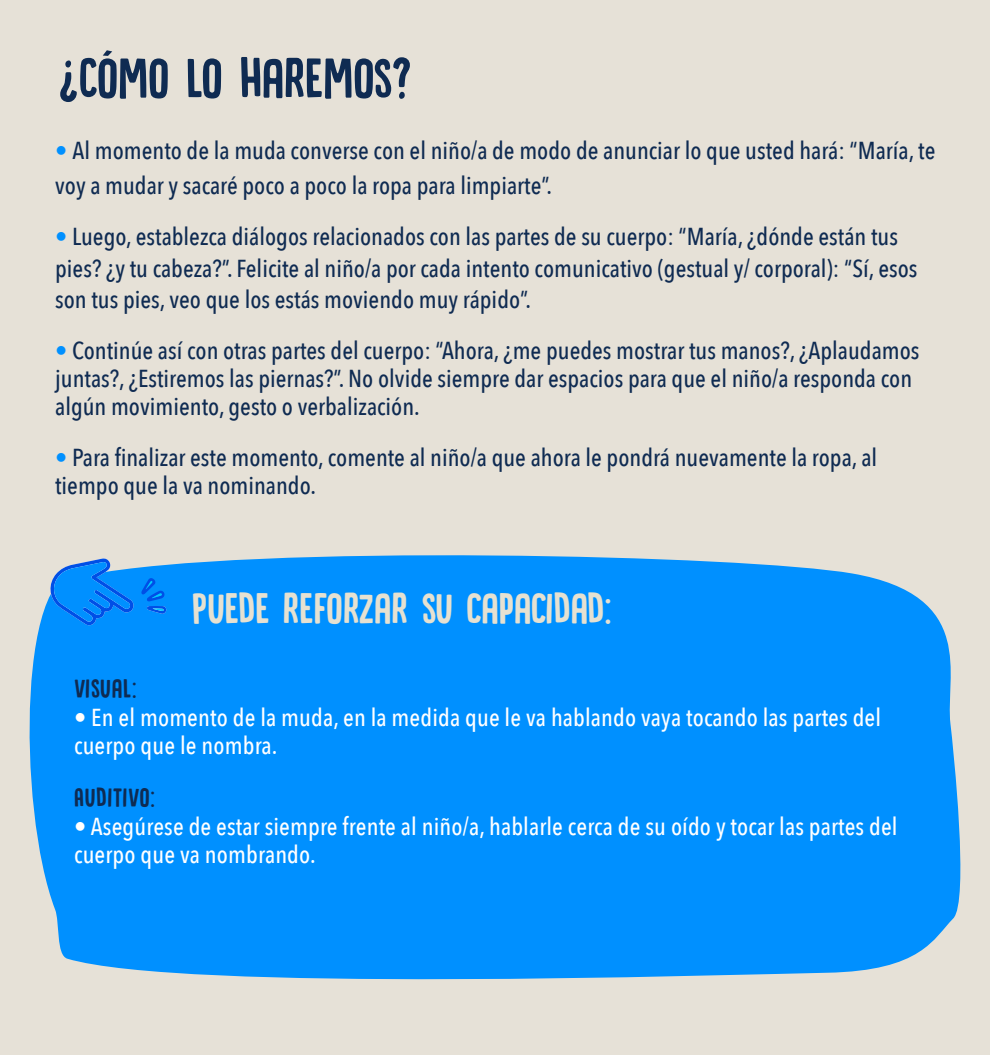
<style>
.page{position:relative;width:990px;height:1055px;background:#fff}
.page>*{position:absolute;margin:0;border:0;box-sizing:border-box;transform-origin:0 0}
.t1{font:58.8px "DK Canoodle";letter-spacing:-.005em;color:#0f2b52}
.t2{font:45.5px "DK Canoodle";color:#e6e1d1}
.t3{font:28px "DK Canoodle";letter-spacing:.025em;color:#0f2b52}
.t4{font:500 24.5px/28px "Avenir Next Condensed";color:#0f2b52}
.t5{font:500 24.5px/28px "Avenir Next Condensed";letter-spacing:.005em;color:#fff}
.s1{color:#0090ff}
</style>
<div class="page">
<div style="left:0;top:0;width:990px;height:1054px;background:#e6e1d7"></div>
<div style="left:29px;top:555px;width:932px;height:425px;background:#0090ff"></div>
<svg style="left:48px;top:558px;width:86px;height:67px;background:#2391f5"></svg>
<svg style="left:141px;top:577px;width:25px;height:36px"></svg>
<h1 class="t1" style="left:78px;top:48px;width:335px">CÓMO LO HAREMOS?</h1>
<h1 class="t1" style="left:79px;top:111px;width:22px;rotate:-180deg">?</h1>
<p class="t4" style="left:55px;top:133px;width:882px;line-height:35px"><span class="s1">•</span> Al momento de la muda converse con el niño/a de modo de anunciar lo que usted hará: “María, te voy a mudar y sacaré poco a poco la ropa para limpiarte”.</p>
<p class="t4" style="left:55px;top:221px;width:864px;line-height:31.5px"><span class="s1">•</span> Luego, establezca diálogos relacionados con las partes de su cuerpo: “María, ¿dónde están tus pies? ¿y tu cabeza?”. Felicite al niño/a por cada intento comunicativo (gestual y/ corporal): “Sí, esos son tus pies, veo que los estás moviendo muy rápido”.</p>
<p class="t4" style="left:55px;top:336px;width:866px"><span class="s1">•</span> Continúe así con otras partes del cuerpo: “Ahora, ¿me puedes mostrar tus manos?, ¿Aplaudamos juntas?, ¿Estiremos las piernas?”. No olvide siempre dar espacios para que el niño/a responda con algún movimiento, gesto o verbalización.</p>
<p class="t4" style="left:55px;top:443px;width:823px"><span class="s1">•</span> Para finalizar este momento, comente al niño/a que ahora le pondrá nuevamente la ropa, al tiempo que la va nominando.</p>
<h2 class="t2" style="left:192px;top:585px;width:421px">PUEDE REFORZAR SU CAPACIDAD:</h2>
<p class="t3" style="left:74px;top:673px;width:69px">VISUAL:<span class="s1">:</span></p>
<p class="t5" style="left:74px;top:703px;width:808px">• En el momento de la muda, en la medida que le va hablando vaya tocando las partes del cuerpo que le nombra.</p>
<p class="t3" style="left:74px;top:782px;width:82px">AUDITIVO:</p>
<p class="t5" style="left:74px;top:811px;width:825px">• Asegúrese de estar siempre frente al niño/a, hablarle cerca de su oído y tocar las partes del cuerpo que va nombrando.</p>
</div>
